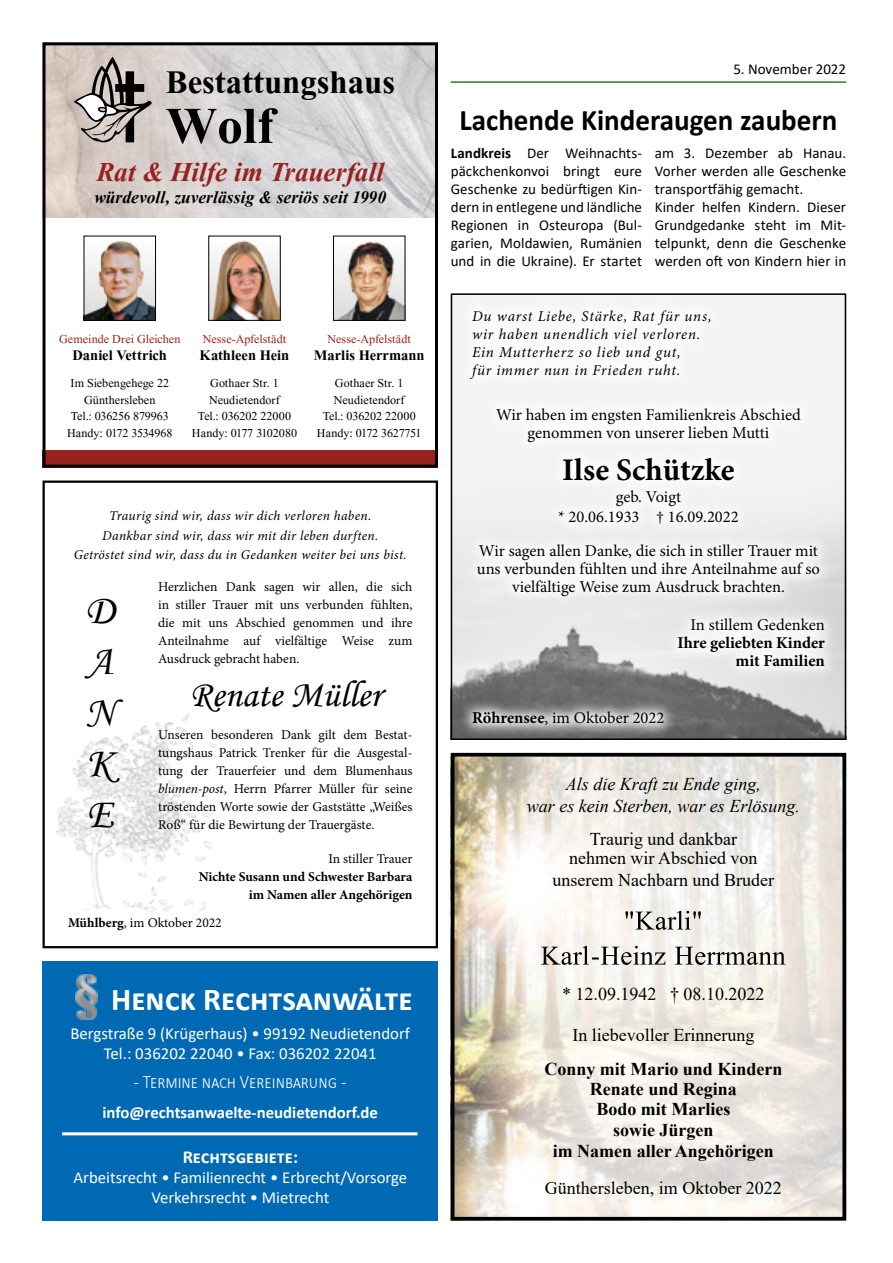
<style>
.page{position:relative;width:893px;height:1263px;background:#fff}
.page>*{position:absolute;margin:0;border:0;box-sizing:border-box;transform-origin:0 0}
.t1{font:700 63.75px "Aparajita";color:#000}
.t2{font:42px/51px "Monotype Corsiva";color:#000;text-align:justify}
.t3{font:700 40.65px "Aparajita";color:#000}
.t4{font:37.5px "Monotype Corsiva";color:#000}
.t5{font:italic 700 33.9px "Aparajita";color:#98221f}
.t6{font:700 32.1px "Calibri";color:#fff}
.t7{font:700 31.5px "Minion Pro";color:#000}
.Headline_1{font:700 30px "Calibri";color:#000}
.t8{font:italic 700 21.75px "Aparajita";color:#000}
.t9{font:300 18.9px "Calibri";color:#fff;scale:.88 1}
.t10{font:700 18.3px "Calibri";color:#fff}
.t11{font:18px/19.5px "Times New Roman";color:#000;text-align:center}
.t12{font:700 18px/20.7px "Times New Roman";color:#000;text-align:center}
.t13{font:italic 18px/21.6px "Times New Roman";color:#000;text-align:center}
.t14{font:700 18px "Aparajita";color:#000}
.t15{font:16.8px/20.1px "Calibri";color:#fff;text-align:center}
.t16{font:700 16.8px "Calibri";color:#fff}
.t17{font:16.5px/18px "Minion Pro";color:#000;text-align:center}
.t18{font:700 16.5px/18px "Minion Pro";color:#000;text-align:right}
.Fließtext{font:15px/18px "Calibri";color:#000;text-align:justify}
.t19{font:15px/16.5px "Aparajita";color:#000;text-align:center}
.t20{font:italic 15px/18px "Minion Pro";letter-spacing:.055em;color:#000}
.t21{font:15px "Aparajita";color:#98221f}
.t22{font:13.5px/18px "Minion Pro";color:#000;text-align:justify}
.t23{font:italic 13.5px/19.5px "Minion Pro";letter-spacing:.02em;color:#000;text-align:center}
.t24{font:700 13.5px/18px "Minion Pro";color:#000;text-align:right}
.s1{font-style:italic}
.s2{font-weight:400}
.s3{font-weight:700}
</style>
<div class="page">
<svg style="left:47px;top:46px;width:387px;height:172px;background:#d6d2d2"></svg>
<img style="left:86px;top:241px;width:68px;height:78px">
<div style="left:84px;top:236px;width:72px;height:85px;border:1px solid #000"></div>
<img style="left:210px;top:240px;width:69px;height:79px">
<div style="left:208px;top:236px;width:73px;height:85px;border:1px solid #000"></div>
<img style="left:335px;top:241px;width:68px;height:78px">
<div style="left:333px;top:236px;width:72px;height:85px;border:1px solid #000"></div>
<div style="left:43px;top:450px;width:395px;height:17px;background:#98221f"></div>
<svg style="left:74px;top:57px;width:78px;height:86px;background:#a19a96"></svg>
<div style="left:43px;top:42px;width:395px;height:426px;border:3px solid #000"></div>
<img style="left:456px;top:758px;width:385px;height:457px">
<svg style="left:541px;top:911px;width:245px;height:54px"></svg>
<div style="left:451px;top:753px;width:395px;height:467px;border:4px solid #000"></div>
<div style="left:43px;top:961px;width:395px;height:259px;background:#0069b4"></div>
<img style="left:76px;top:974px;width:22px;height:45px">
<hr style="left:62px;top:1132px;width:355px;height:3px;background:#fff">
<div style="left:43px;top:480px;width:395px;height:468px;border:2px solid #000"></div>
<img style="left:56px;top:714px;width:161px;height:198px">
<img style="left:454px;top:296px;width:389px;height:441px">
<svg style="left:457px;top:297px;width:381px;height:440px;fill:#f4f4f4"></svg>
<div style="left:451px;top:293px;width:395px;height:447px;border:2px solid #000"></div>
<hr style="left:451px;top:81px;width:395px;height:2px;background:#317c28">
<p class="t3" style="left:166px;top:63px;width:231px">Bestattungshaus</p>
<p class="t1" style="left:166px;top:96px;width:110px">Wolf</p>
<p class="t5" style="left:96px;top:156px;width:289px">Rat &amp; Hilfe im Trauerfall</p>
<p class="t8" style="left:94px;top:187px;width:293px">würdevoll, zuverlässig &amp; seriös seit 1990</p>
<p class="t21" style="left:59px;top:332px;width:123px">Gemeinde Drei Gleichen</p>
<p class="t14" style="left:73px;top:347px;width:96px">Daniel Vettrich</p>
<p class="t19" style="left:67px;top:376px;width:107px">Im Siebengehege 22<br>Günthersleben<br>Tel.: 036256 879963<br>Handy: 0172 3534968</p>
<p class="t21" style="left:203px;top:332px;width:85px">Nesse-Apfelstädt</p>
<p class="t14" style="left:200px;top:347px;width:91px">Kathleen Hein</p>
<p class="t19" style="left:192px;top:376px;width:107px">Gothaer Str. 1<br>Neudietendorf<br>Tel.: 036202 22000<br>Handy: 0177 3102080</p>
<p class="t21" style="left:328px;top:332px;width:85px">Nesse-Apfelstädt</p>
<p class="t14" style="left:314px;top:347px;width:112px">Marlis Herrmann</p>
<p class="t19" style="left:317px;top:376px;width:106px">Gothaer Str. 1<br>Neudietendorf<br>Tel.: 036202 22000<br>Handy: 0172 3627751</p>
<p class="t23" style="left:74px;top:506px;width:335px">Traurig sind wir, dass wir dich verloren haben.<br>Dankbar sind wir, dass wir mit dir leben durften.<br>Getröstet sind wir, dass du in Gedanken weiter bei uns bist.</p>
<p class="t22" style="left:158px;top:577px;width:256px">Herzlichen Dank sagen wir allen, die sich in stiller Trauer mit uns verbunden fühlten, die mit uns Abschied genommen und ihre Anteilnahme auf vielfältige Weise zum Ausdruck gebracht haben.</p>
<p class="t4" style="left:189px;top:672px;width:193px">Renate Müller</p>
<p class="t22" style="left:158px;top:726px;width:256px">Unseren besonderen Dank gilt dem Bestat&shy;tungshaus Patrick Trenker für die Ausgestal&shy;tung der Trauerfeier und dem Blumenhaus <span class="s1">blumen-post</span>, Herrn Pfarrer Müller für seine tröstenden Worte sowie der Gaststätte „Weißes Roß“ für die Bewirtung der Trauergäste.</p>
<p class="t24" style="left:199px;top:850px;width:215px"><span class="s2">In stiller Trauer<br></span>Nichte Susann und Schwester Barbara im Namen aller Angehörigen</p>
<p class="t2" style="left:85px;top:584px;width:31px">D A N K E</p>
<p class="t22" style="left:68px;top:914px;width:155px"><span class="s3">Mühlberg</span>, im Oktober 2022</p>
<p class="t6" style="left:111px;top:976px;width:303px">Henck Rechtsanwälte</p>
<p class="t15" style="left:70px;top:1023px;width:341px">Bergstraße 9 (Krügerhaus) • 99192 Neudietendorf<br>Tel.: 036202 22040 • Fax: 036202 22041</p>
<p class="t9" style="left:134px;top:1070px;width:243px">- Termine nach Vereinbarung -</p>
<p class="t16" style="left:102px;top:1100px;width:277px">info@rechtsanwaelte-neudietendorf.de</p>
<p class="t10" style="left:183px;top:1144px;width:117px">Rechtsgebiete:</p>
<p class="t15" style="left:73px;top:1167px;width:335px">Arbeitsrecht • Familienrecht • Erbrecht/Vorsorge<br>Verkehrsrecht • Mietrecht</p>
<p class="Fließtext" style="left:733px;top:60px;width:114px">5. November 2022</p>
<p class="Headline_1" style="left:459px;top:98px;width:380px">Lachende Kinderaugen zaubern</p>
<p class="Fließtext" style="left:451px;top:144px;width:193px"><span class="s3">Landkreis</span> Der Weihnachts&shy;päckchenkonvoi bringt eure Geschenke zu bedürftigen Kin&shy;dern in entlegene und ländliche Regionen in Osteuropa (Bul&shy;garien, Moldawien, Rumänien und in die Ukraine). Er startet</p>
<p class="Fließtext" style="left:655px;top:144px;width:193px">am 3. Dezember ab Hanau.<br>Vorher werden alle Geschenke transportfähig gemacht.</p>
<p class="Fließtext" style="left:655px;top:198px;width:193px">Kinder helfen Kindern. Dieser Grundgedanke steht im Mit&shy;telpunkt, denn die Geschenke werden oft von Kindern hier in</p>
<p class="t20" style="left:472px;top:307px;width:241px">Du warst Liebe, Stärke, Rat für uns, wir haben unendlich viel verloren.<br>Ein Mutterherz so lieb und gut,<br>für immer nun in Frieden ruht.</p>
<p class="t17" style="left:496px;top:405px;width:306px">Wir haben im engsten Familienkreis Abschied genommen von unserer lieben Mutti</p>
<p class="t7" style="left:562px;top:447px;width:174px">Ilse Schützke</p>
<p class="t17" style="left:558px;top:487px;width:182px;line-height:19.8px">geb. Voigt<br>* 20.06.1933 † 16.09.2022</p>
<p class="t17" style="left:477px;top:542px;width:345px">Wir sagen allen Danke, die sich in stiller Trauer mit uns verbunden fühlten und ihre Anteilnahme auf so vielfältige Weise zum Ausdruck brachten.</p>
<p class="t18" style="left:677px;top:615px;width:149px"><span class="s2">In stillem Gedenken<br></span>Ihre geliebten Kinder mit Familien</p>
<p class="t17" style="left:472px;top:709px;width:194px"><span class="s3">Röhrensee</span>, im Oktober 2022</p>
<p class="t13" style="left:527px;top:773px;width:274px">Als die Kraft zu Ende ging,<br>war es kein Sterben, war es Erlösung.</p>
<p class="t11" style="left:569px;top:828px;width:190px">Traurig und dankbar nehmen wir Abschied von</p>
<p class="t11" style="left:553px;top:870px;width:223px">unserem Nachbarn und Bruder</p>
<p class="t11" style="left:562px;top:984px;width:204px">* 12.09.1942 † 08.10.2022</p>
<p class="t11" style="left:544px;top:1018px;width:240px;line-height:33.8px">In liebevoller Erinnerung<br><span class="s3">Conny mit Mario und Kindern</span></p>
<p class="t12" style="left:553px;top:1078px;width:223px">Renate und Regina<br>Bodo mit Marlies<br>sowie Jürgen<br>im Namen aller Angehörigen</p>
<p class="t11" style="left:545px;top:1177px;width:238px">Günthersleben, im Oktober 2022</p>
</div>
